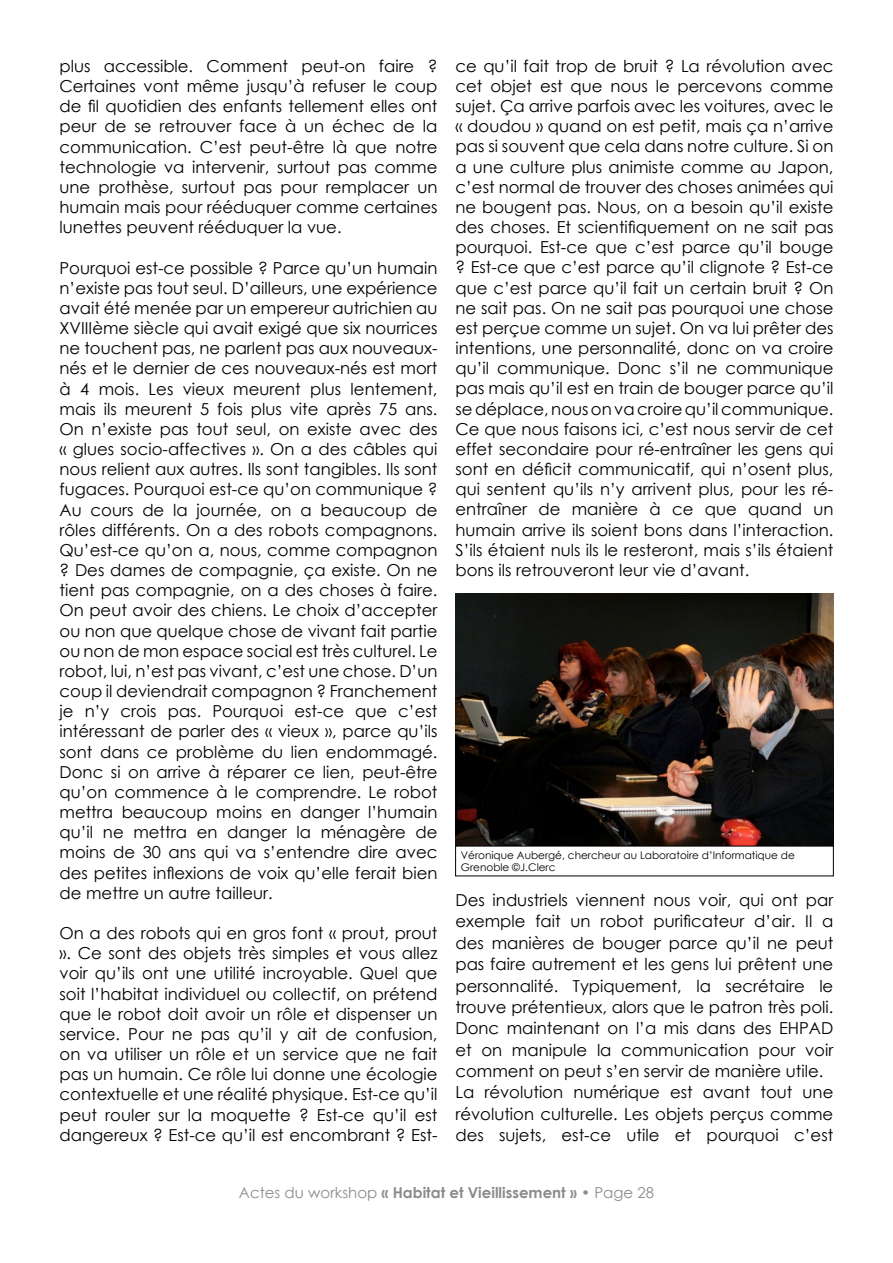
<style>
.page{position:relative;width:893px;height:1263px;background:#fff}
.page>*{position:absolute;margin:0;border:0;box-sizing:border-box;transform-origin:0 0}
.t1{font:16.5px/20.1px "Century Gothic";color:#000;text-align:justify}
.t2{font:700 15px "Century Gothic";color:#8c8c8b}
.t3{font:10.5px/12.6px "Century Gothic";color:#000}
.s1{font-weight:400}
</style>
<div class="page">
<img style="left:455px;top:594px;width:378px;height:252px">
<p class="t1" style="left:60px;top:56px;width:379px">plus accessible. Comment peut-on faire ?<br>Certaines vont même jusqu’à refuser le coup de fil quotidien des enfants tellement elles ont peur de se retrouver face à un échec de la communication. C’est peut-être là que notre technologie va intervenir, surtout pas comme une prothèse, surtout pas pour remplacer un humain mais pour rééduquer comme certaines lunettes peuvent rééduquer la vue.</p>
<p class="t1" style="left:60px;top:257px;width:379px">Pourquoi est-ce possible ? Parce qu’un humain n’existe pas tout seul. D’ailleurs, une expérience avait été menée par un empereur autrichien au XVIIIème siècle qui avait exigé que six nourrices ne touchent pas, ne parlent pas aux nouveaux&shy;nés et le dernier de ces nouveaux-nés est mort à 4 mois. Les vieux meurent plus lentement, mais ils meurent 5 fois plus vite après 75 ans.<br>On n’existe pas tout seul, on existe avec des « glues socio-affectives ». On a des câbles qui nous relient aux autres. Ils sont tangibles. Ils sont fugaces. Pourquoi est-ce qu’on communique ?<br>Au cours de la journée, on a beaucoup de rôles différents. On a des robots compagnons.<br>Qu’est-ce qu’on a, nous, comme compagnon ? Des dames de compagnie, ça existe. On ne tient pas compagnie, on a des choses à faire.<br>On peut avoir des chiens. Le choix d’accepter ou non que quelque chose de vivant fait partie ou non de mon espace social est très culturel. Le robot, lui, n’est pas vivant, c’est une chose. D’un coup il deviendrait compagnon ? Franchement je n’y crois pas. Pourquoi est-ce que c’est intéressant de parler des « vieux », parce qu’ils sont dans ce problème du lien endommagé.<br>Donc si on arrive à réparer ce lien, peut-être qu’on commence à le comprendre. Le robot mettra beaucoup moins en danger l’humain qu’il ne mettra en danger la ménagère de moins de 30 ans qui va s’entendre dire avec des petites inflexions de voix qu’elle ferait bien de mettre un autre tailleur.</p>
<p class="t1" style="left:60px;top:923px;width:379px">On a des robots qui en gros font « prout, prout ». Ce sont des objets très simples et vous allez voir qu’ils ont une utilité incroyable. Quel que soit l’habitat individuel ou collectif, on prétend que le robot doit avoir un rôle et dispenser un service. Pour ne pas qu’il y ait de confusion, on va utiliser un rôle et un service que ne fait pas un humain. Ce rôle lui donne une écologie contextuelle et une réalité physique. Est-ce qu’il peut rouler sur la moquette ? Est-ce qu’il est dangereux ? Est-ce qu’il est encombrant ? Est-</p>
<p class="t1" style="left:455px;top:55px;width:379px">ce qu’il fait trop de bruit ? La révolution avec cet objet est que nous le percevons comme sujet. Ça arrive parfois avec les voitures, avec le « doudou » quand on est petit, mais ça n’arrive pas si souvent que cela dans notre culture. Si on a une culture plus animiste comme au Japon, c’est normal de trouver des choses animées qui ne bougent pas. Nous, on a besoin qu’il existe des choses. Et scientifiquement on ne sait pas pourquoi. Est-ce que c’est parce qu’il bouge ? Est-ce que c’est parce qu’il clignote ? Est-ce que c’est parce qu’il fait un certain bruit ? On ne sait pas. On ne sait pas pourquoi une chose est perçue comme un sujet. On va lui prêter des intentions, une personnalité, donc on va croire qu’il communique. Donc s’il ne communique pas mais qu’il est en train de bouger parce qu’il se déplace, nous on va croire qu’il communique.<br>Ce que nous faisons ici, c’est nous servir de cet effet secondaire pour ré-entraîner les gens qui sont en déficit communicatif, qui n’osent plus, qui sentent qu’ils n’y arrivent plus, pour les ré&shy;entraîner de manière à ce que quand un humain arrive ils soient bons dans l’interaction.<br>S’ils étaient nuls ils le resteront, mais s’ils étaient bons ils retrouveront leur vie d’avant.</p>
<p class="t3" style="left:461px;top:848px;width:335px">Véronique Aubergé, chercheur au Laboratoire d’Informatique de<br>Grenoble ©J.Clerc</p>
<p class="t1" style="left:455px;top:889px;width:379px;line-height:21.3px;text-align:left">Des industriels viennent nous voir, qui ont par exemple fait un robot purificateur d’air. Il a des manières de bouger parce qu’il ne peut pas faire autrement et les gens lui prêtent une personnalité. Typiquement, la secrétaire le trouve prétentieux, alors que le patron très poli.<br>Donc maintenant on l’a mis dans des EHPAD et on manipule la communication pour voir comment on peut s’en servir de manière utile.<br>La révolution numérique est avant tout une révolution culturelle. Les objets perçus comme des sujets, est-ce utile et pourquoi c’est</p>
<p class="t2" style="left:239px;top:1181px;width:417px"><span class="s1">Actes du workshop</span> « Habitat et Vieillissement » <span class="s1">• Page 28</span></p>
</div>
